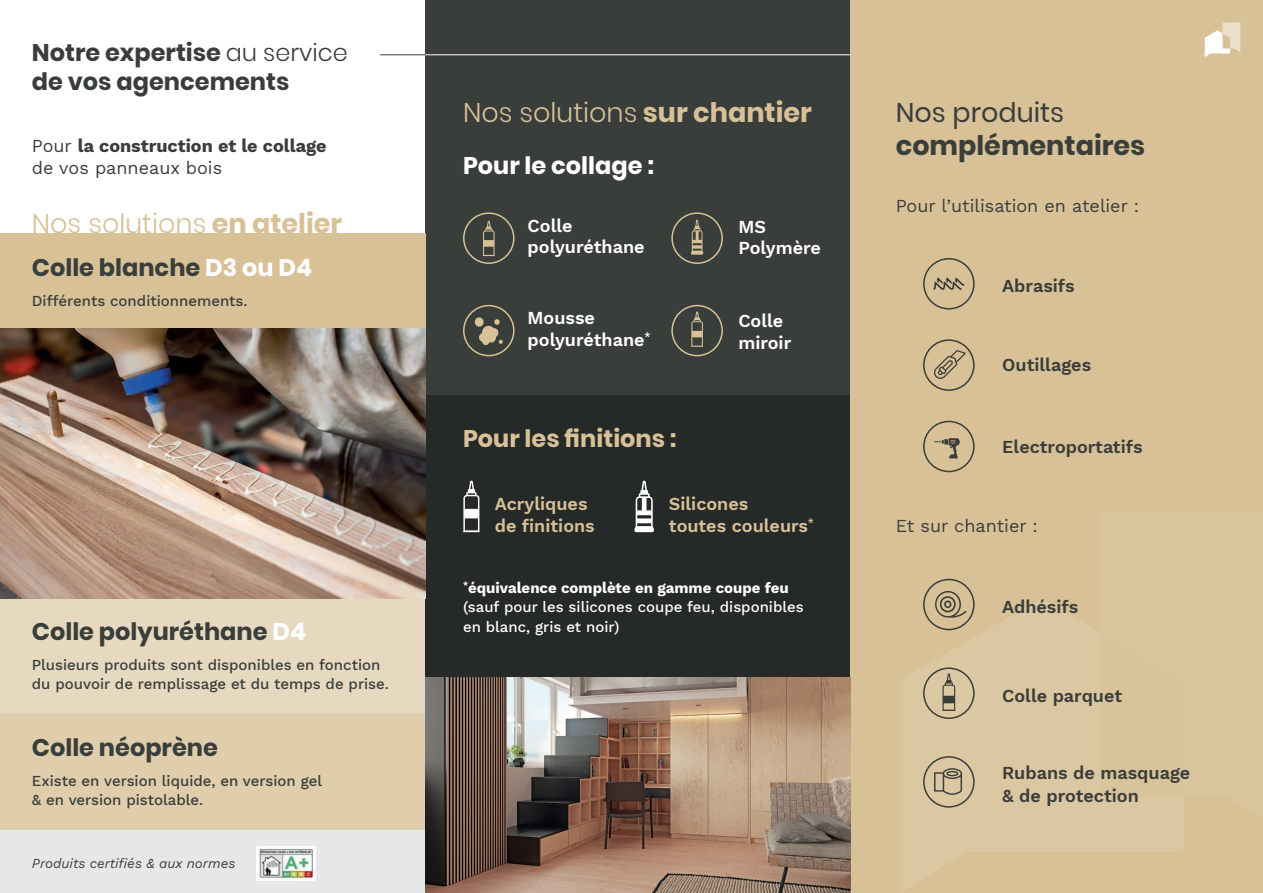
<style>
.page{position:relative;width:1263px;height:893px;background:#fff}
.page>*{position:absolute;margin:0;border:0;box-sizing:border-box;transform-origin:0 0}
.t1{font:300 27px "Poppins";color:#d8c197}
.t2{font:700 27px "Poppins";color:#393e3b}
.t3{font:27px "Poppins";color:#393e3b}
.t4{font:700 24px/28.8px "Poppins";color:#393e3b}
.t5{font:700 24px "Poppins";color:#d8c197}
.t6{font:700 24px "Poppins";color:#fff}
.t7{font:600 18px/22.5px "Work Sans";color:#393e3b}
.t8{font:600 18px/21.6px "Work Sans";color:#fff}
.t9{font:700 18px/22.5px "Work Sans";color:#393e3b}
.t10{font:600 18px/21.6px "Work Sans";color:#d8c197}
.t11{font:18px "Work Sans";color:#393e3b}
.t12{font:500 15px/19.5px "Work Sans";color:#393e3b}
.t13{font:500 15px/19.5px "Work Sans";color:#fff}
.t14{font:italic 13.5px "Work Sans";color:#393e3b}
.s1{font-weight:300}
.s2{font-weight:400}
.s3{font-weight:700}
.s4{color:#fff}
</style>
<div class="page">
<div style="left:425px;top:0;width:425px;height:893px;background:#393e3b"></div>
<div style="left:425px;top:395px;width:425px;height:498px;background:#252928"></div>
<div style="left:850px;top:0;width:413px;height:893px;background:#d8c197"></div>
<div style="left:0;top:233px;width:425px;height:95px;background:#d8c197"></div>
<div style="left:0;top:598px;width:425px;height:116px;background:#e7d9c0"></div>
<div style="left:0;top:714px;width:425px;height:116px;background:#dfcdab"></div>
<div style="left:0;top:830px;width:425px;height:63px;background:#e6e7e9"></div>
<img style="left:0;top:328px;width:425px;height:270px">
<img style="left:425px;top:677px;width:425px;height:216px">
<svg style="left:923px;top:598px;width:52px;height:207px;fill:#dbc7a1"></svg>
<hr style="left:380px;top:54px;width:45px;height:1px;background:#393e3b">
<hr style="left:425px;top:54px;width:425px;height:1px;background:#fff">
<img style="left:256px;top:846px;width:59px;height:35px">
<svg style="left:1205px;top:23px;width:35px;height:34px"></svg>
<div style="left:923px;top:258px;width:52px;height:52px;border:2px solid #393e3b;border-radius:50%"></div>
<svg style="left:933px;top:278px;width:31px;height:12px"></svg>
<div style="left:923px;top:756px;width:52px;height:52px;border:2px solid #393e3b;border-radius:50%"></div>
<div style="left:923px;top:421px;width:52px;height:51px;border:2px solid #393e3b;border-radius:50%"></div>
<svg style="left:934px;top:438px;width:26px;height:20px"></svg>
<div style="left:671px;top:212px;width:52px;height:52px;border:2px solid #d8c197;border-radius:50%"></div>
<div style="left:923px;top:339px;width:52px;height:52px;border:2px solid #393e3b;border-radius:50%"></div>
<svg style="left:934px;top:350px;width:32px;height:29px"></svg>
<div style="left:923px;top:579px;width:52px;height:51px;border:2px solid #393e3b;border-radius:50%"></div>
<svg style="left:935px;top:591px;width:31px;height:27px"></svg>
<svg style="left:934px;top:768px;width:28px;height:27px"></svg>
<div style="left:923px;top:667px;width:52px;height:52px;border:2px solid #393e3b;border-radius:50%"></div>
<svg style="left:942px;top:673px;width:13px;height:38px"></svg>
<svg style="left:634px;top:481px;width:20px;height:51px"></svg>
<svg style="left:463px;top:481px;width:17px;height:51px"></svg>
<div style="left:463px;top:305px;width:51px;height:51px;border:2px solid #d8c197;border-radius:50%"></div>
<div style="left:475px;top:317px;width:9px;height:10px;background:#d8c197;border-radius:50%"></div>
<svg style="left:479px;top:319px;width:24px;height:26px"></svg>
<div style="left:671px;top:305px;width:52px;height:51px;border:2px solid #d8c197;border-radius:50%"></div>
<svg style="left:691px;top:311px;width:12px;height:36px"></svg>
<div style="left:463px;top:212px;width:51px;height:52px;border:2px solid #d8c197;border-radius:50%"></div>
<svg style="left:483px;top:221px;width:12px;height:35px"></svg>
<svg style="left:691px;top:220px;width:12px;height:35px"></svg>
<h2 class="t4" style="left:32px;top:39px;width:317px">Notre expertise <span class="s1">au service </span>de vos agencements</h2>
<p class="t9" style="left:32px;top:134px;width:296px"><span class="s2">Pour</span> la construction et le collage <span class="s2">de vos panneaux bois</span></p>
<h1 class="t1" style="left:32px;top:208px;width:312px">Nos solutions <span class="s3">en atelier</span></h1>
<h2 class="t4" style="left:32px;top:253px;width:282px">Colle blanche <span class="s4">D3 ou D4</span></h2>
<p class="t12" style="left:32px;top:290px;width:217px">Différents conditionnements.</p>
<h2 class="t4" style="left:32px;top:617px;width:276px">Colle polyuréthane <span class="s4">D4</span></h2>
<p class="t12" style="left:32px;top:654px;width:359px">Plusieurs produits sont disponibles en fonction du pouvoir de remplissage et du temps de prise.</p>
<h2 class="t4" style="left:32px;top:733px;width:188px">Colle néoprène</h2>
<p class="t12" style="left:32px;top:770px;width:292px">Existe en version liquide, en version gel &amp; en version pistolable.</p>
<p class="t14" style="left:32px;top:853px;width:205px">Produits certifiés &amp; aux normes</p>
<h1 class="t1" style="left:463px;top:97px;width:350px">Nos solutions <span class="s3">sur chantier</span></h1>
<h2 class="t6" style="left:463px;top:152px;width:192px">Pour le collage :</h2>
<p class="t8" style="left:528px;top:214px;width:118px">Colle polyuréthane</p>
<p class="t8" style="left:738px;top:215px;width:84px">MS<br>Polymère</p>
<p class="t8" style="left:528px;top:307px;width:124px">Mousse polyuréthane<sup>*</sup></p>
<p class="t8" style="left:738px;top:309px;width:54px">Colle miroir</p>
<h2 class="t5" style="left:463px;top:424px;width:215px">Pour les finitions :</h2>
<p class="t10" style="left:495px;top:492px;width:101px">Acryliques de finitions</p>
<p class="t10" style="left:669px;top:492px;width:147px">Silicones<br>toutes couleurs<sup>*</sup></p>
<p class="t13" style="left:463px;top:577px;width:342px"><sup>*</sup><span class="s3">équivalence complète en gamme coupe feu </span>(sauf pour les silicones coupe feu, disponibles en blanc, gris et noir)</p>
<h1 class="t3" style="left:896px;top:97px;width:170px">Nos produits</h1>
<h1 class="t2" style="left:896px;top:129px;width:251px">complémentaires</h1>
<p class="t11" style="left:896px;top:193px;width:245px">Pour l’utilisation en atelier :</p>
<p class="t7" style="left:1002px;top:274px;width:74px">Abrasifs</p>
<p class="t7" style="left:1002px;top:353px;width:91px">Outillages</p>
<p class="t7" style="left:1002px;top:435px;width:142px">Electroportatifs</p>
<p class="t11" style="left:896px;top:512px;width:144px">Et sur chantier :</p>
<p class="t7" style="left:1002px;top:595px;width:78px">Adhésifs</p>
<p class="t7" style="left:1002px;top:684px;width:121px">Colle parquet</p>
<p class="t7" style="left:1002px;top:761px;width:190px">Rubans de masquage &amp; de protection</p>
</div>
